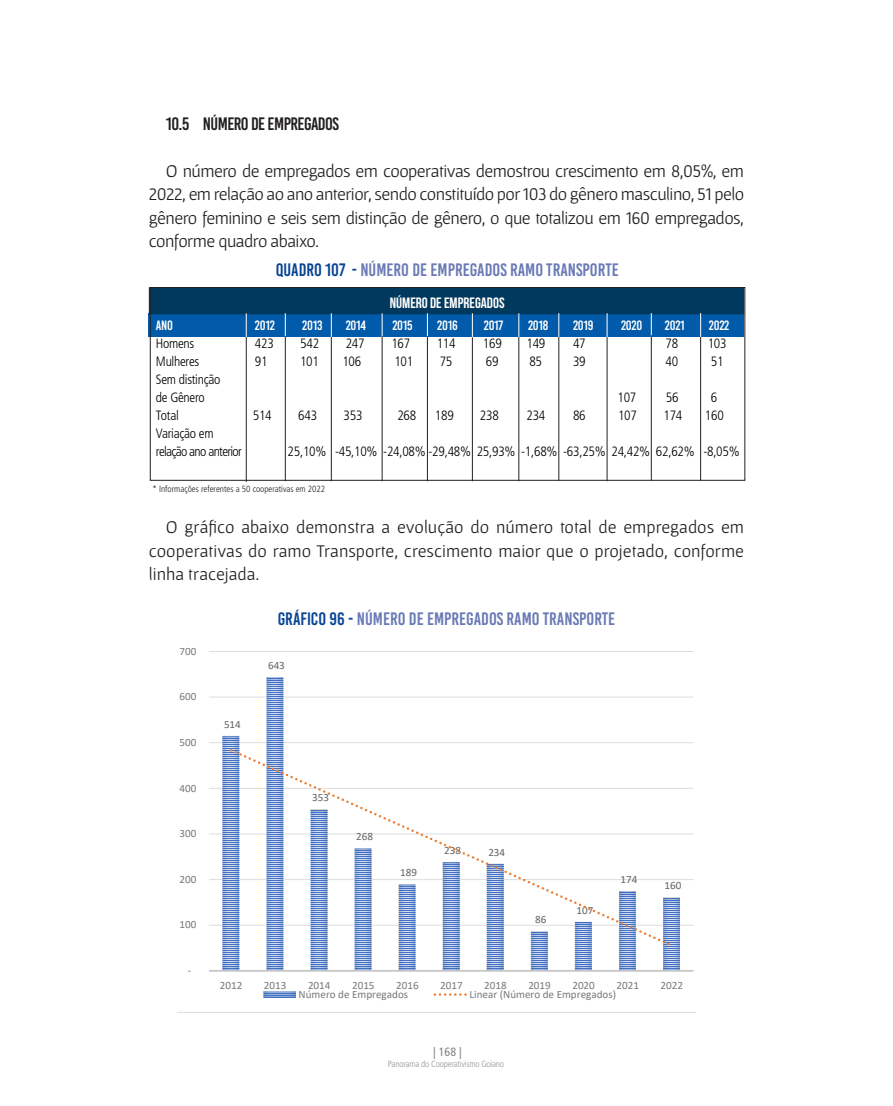
<style>
.page{position:relative;width:893px;height:1106px;background:#fff}
.page>*{position:absolute;margin:0;border:0;box-sizing:border-box;transform-origin:0 0}
.t1{font:18px/23.2px "Gafata";letter-spacing:-.025em;color:#231f20;text-align:justify}
.t2{font:18px "Bebas Kai";color:#6a7ab5}
.t3{font:18px "Bebas Kai";letter-spacing:-.03em;color:#231f20}
.t4{font:700 15px "Bebas Neue";color:#fff}
.t5{font:300 condensed 13.5px "Frutiger LT Std";letter-spacing:-.02em;color:#000001}
.t6{font:13.5px "Bebas Kai";letter-spacing:-.02em;color:#fff}
.t7{font:300 condensed 13.5px "Frutiger LT Std";letter-spacing:-.05em;color:#000001}
.t8{font:condensed 12px "Frutiger LT Std";color:#808285}
.t9{font:11.1px "Calibri";color:#76787b}
.t10{font:11.1px "Calibri";color:#636366}
.t11{font:300 condensed 9px "Frutiger LT Std";color:#231f20}
.t12{font:300 condensed 9px "Frutiger LT Std";letter-spacing:-.02em;color:#939598}
.s1{color:#094594}
</style>
<div class="page">
<div style="left:149px;top:313px;width:595px;height:24px;background:#015aaa"></div>
<div style="left:149px;top:287px;width:595px;height:27px;background:#00395d"></div>
<div style="left:150px;top:287px;width:595px;height:193px;border:1px solid #231f20"></div>
<svg style="left:285px;top:313px;width:1px;height:23px"></svg>
<hr style="left:285px;top:336px;width:1px;height:145px;background:#231f20">
<svg style="left:246px;top:313px;width:1px;height:24px"></svg>
<hr style="left:246px;top:337px;width:1px;height:145px;background:#231f20">
<svg style="left:331px;top:313px;width:1px;height:24px"></svg>
<hr style="left:331px;top:337px;width:1px;height:144px;background:#231f20">
<svg style="left:382px;top:313px;width:1px;height:23px"></svg>
<hr style="left:382px;top:336px;width:1px;height:145px;background:#231f20">
<svg style="left:472px;top:313px;width:1px;height:24px"></svg>
<hr style="left:472px;top:337px;width:1px;height:144px;background:#231f20">
<svg style="left:427px;top:313px;width:1px;height:23px"></svg>
<hr style="left:427px;top:336px;width:1px;height:145px;background:#231f20">
<svg style="left:518px;top:313px;width:1px;height:24px"></svg>
<hr style="left:518px;top:337px;width:1px;height:144px;background:#231f20">
<svg style="left:558px;top:313px;width:1px;height:24px"></svg>
<hr style="left:558px;top:337px;width:1px;height:143px;background:#231f20">
<svg style="left:607px;top:313px;width:1px;height:24px"></svg>
<hr style="left:607px;top:337px;width:1px;height:144px;background:#231f20">
<svg style="left:700px;top:313px;width:1px;height:24px"></svg>
<hr style="left:700px;top:337px;width:1px;height:143px;background:#231f20">
<svg style="left:651px;top:313px;width:1px;height:22px"></svg>
<hr style="left:651px;top:335px;width:1px;height:145px;background:#231f20">
<svg style="left:209px;top:651px;width:485px;height:347px"></svg>
<p class="t3" style="left:166px;top:115px;width:175px">10.5 NÚMERO DE EMPREGADOS</p>
<p class="t1" style="left:149px;top:159px;width:597px;text-indent:17px">O número de empregados em cooperativas demostrou crescimento em 8,05%, em 2022, em relação ao ano anterior, sendo constituído por 103 do gênero masculino, 51 pelo gênero feminino e seis sem distinção de gênero, o que totalizou em 160 empregados, conforme quadro abaixo.</p>
<p class="t2" style="left:276px;top:260px;width:344px"><span class="s1">QUADRO 107 -</span> NÚMERO DE EMPREGADOS RAMO TRANSPORTE</p>
<p class="t4" style="left:390px;top:294px;width:116px">NÚMERO DE EMPREGADOS</p>
<p class="t6" style="left:156px;top:318px;width:19px">ANO</p>
<p class="t6" style="left:255px;top:318px;width:21px">2012</p>
<p class="t6" style="left:302px;top:318px;width:22px">2013</p>
<p class="t6" style="left:346px;top:318px;width:22px">2014</p>
<p class="t6" style="left:392px;top:318px;width:22px">2015</p>
<p class="t6" style="left:437px;top:318px;width:22px">2016</p>
<p class="t6" style="left:484px;top:318px;width:21px">2017</p>
<p class="t6" style="left:528px;top:318px;width:22px">2018</p>
<p class="t6" style="left:573px;top:318px;width:22px">2019</p>
<p class="t6" style="left:621px;top:318px;width:23px">2020</p>
<p class="t6" style="left:665px;top:318px;width:21px">2021</p>
<p class="t6" style="left:709px;top:318px;width:22px">2022</p>
<p class="t5" style="left:156px;top:336px;width:40px">Homens</p>
<p class="t5" style="left:255px;top:336px;width:20px">423</p>
<p class="t5" style="left:300px;top:336px;width:20px">542</p>
<p class="t5" style="left:346px;top:336px;width:20px">247</p>
<p class="t5" style="left:391px;top:336px;width:20px">167</p>
<p class="t5" style="left:437px;top:336px;width:20px">114</p>
<p class="t5" style="left:483px;top:336px;width:20px">169</p>
<p class="t5" style="left:526px;top:336px;width:20px">149</p>
<p class="t5" style="left:573px;top:336px;width:14px">47</p>
<p class="t5" style="left:666px;top:336px;width:14px">78</p>
<p class="t5" style="left:708px;top:336px;width:20px">103</p>
<p class="t5" style="left:156px;top:354px;width:45px">Mulheres</p>
<p class="t5" style="left:255px;top:354px;width:14px">91</p>
<p class="t5" style="left:300px;top:354px;width:20px">101</p>
<p class="t5" style="left:342px;top:354px;width:20px">106</p>
<p class="t5" style="left:394px;top:354px;width:20px">101</p>
<p class="t5" style="left:440px;top:354px;width:14px">75</p>
<p class="t5" style="left:486px;top:354px;width:14px">69</p>
<p class="t5" style="left:529px;top:354px;width:14px">85</p>
<p class="t5" style="left:573px;top:354px;width:14px">39</p>
<p class="t5" style="left:666px;top:354px;width:14px">40</p>
<p class="t5" style="left:711px;top:354px;width:14px">51</p>
<p class="t5" style="left:156px;top:372px;width:66px">Sem distinção</p>
<p class="t5" style="left:156px;top:390px;width:50px">de Gênero</p>
<p class="t5" style="left:617px;top:390px;width:20px">107</p>
<p class="t5" style="left:666px;top:390px;width:14px">56</p>
<p class="t5" style="left:711px;top:390px;width:8px">6</p>
<p class="t5" style="left:156px;top:408px;width:24px">Total</p>
<p class="t5" style="left:253px;top:408px;width:20px">514</p>
<p class="t5" style="left:298px;top:408px;width:20px">643</p>
<p class="t5" style="left:344px;top:408px;width:20px">353</p>
<p class="t5" style="left:397px;top:408px;width:20px">268</p>
<p class="t5" style="left:435px;top:408px;width:20px">189</p>
<p class="t5" style="left:480px;top:408px;width:20px">238</p>
<p class="t5" style="left:526px;top:408px;width:20px">234</p>
<p class="t5" style="left:573px;top:408px;width:14px">86</p>
<p class="t5" style="left:618px;top:408px;width:20px">107</p>
<p class="t5" style="left:663px;top:408px;width:20px">174</p>
<p class="t5" style="left:705px;top:408px;width:20px">160</p>
<p class="t5" style="left:156px;top:426px;width:59px">Variação em</p>
<p class="t7" style="left:156px;top:444px;width:87px">relação ano anterior</p>
<p class="t5" style="left:288px;top:444px;width:454px">25,10% -45,10% -24,08% -29,48% 25,93% -1,68% -63,25% 24,42% 62,62% -8,05%</p>
<p class="t11" style="left:153px;top:484px;width:174px">* Informações referentes a 50 cooperativas em 2022</p>
<p class="t1" style="left:149px;top:515px;width:597px;text-indent:17px">O gráfico abaixo demonstra a evolução do número total de empregados em cooperativas do ramo Transporte, crescimento maior que o projetado, conforme linha tracejada.</p>
<p class="t2" style="left:278px;top:609px;width:339px"><span class="s1">GRÁFICO 96 -</span> NÚMERO DE EMPREGADOS RAMO TRANSPORTE</p>
<p class="t9" style="left:179px;top:643px;width:18px">700</p>
<p class="t9" style="left:179px;top:689px;width:18px">600</p>
<p class="t9" style="left:179px;top:734px;width:18px">500</p>
<p class="t9" style="left:179px;top:780px;width:18px">400</p>
<p class="t9" style="left:179px;top:825px;width:18px">300</p>
<p class="t9" style="left:179px;top:871px;width:18px">200</p>
<p class="t9" style="left:179px;top:917px;width:18px">100</p>
<p class="t9" style="left:188px;top:962px;width:5px">-</p>
<p class="t10" style="left:224px;top:716px;width:18px">514</p>
<p class="t10" style="left:268px;top:657px;width:18px">643</p>
<p class="t10" style="left:312px;top:790px;width:18px">353</p>
<p class="t10" style="left:356px;top:828px;width:18px">268</p>
<p class="t10" style="left:400px;top:864px;width:18px">189</p>
<p class="t10" style="left:444px;top:842px;width:18px">238</p>
<p class="t10" style="left:488px;top:844px;width:18px">234</p>
<p class="t10" style="left:535px;top:911px;width:13px">86</p>
<p class="t10" style="left:576px;top:902px;width:18px">107</p>
<p class="t10" style="left:620px;top:871px;width:18px">174</p>
<p class="t10" style="left:665px;top:878px;width:18px">160</p>
<p class="t9" style="left:220px;top:977px;width:24px">2012</p>
<p class="t9" style="left:264px;top:977px;width:24px">2013</p>
<p class="t9" style="left:308px;top:977px;width:24px">2014</p>
<p class="t9" style="left:352px;top:977px;width:24px">2015</p>
<p class="t9" style="left:396px;top:977px;width:24px">2016</p>
<p class="t9" style="left:440px;top:977px;width:24px">2017</p>
<p class="t9" style="left:484px;top:977px;width:24px">2018</p>
<p class="t9" style="left:528px;top:977px;width:24px">2019</p>
<p class="t9" style="left:572px;top:977px;width:24px">2020</p>
<p class="t9" style="left:616px;top:977px;width:24px">2021</p>
<p class="t9" style="left:660px;top:977px;width:24px">2022</p>
<p class="t9" style="left:299px;top:986px;width:111px">Número de Empregados</p>
<p class="t9" style="left:469px;top:986px;width:148px">Linear (Número de Empregados)</p>
<p class="t8" style="left:433px;top:1045px;width:30px">| 168 |</p>
<p class="t12" style="left:388px;top:1058px;width:118px">Panorama do Cooperativismo Goiano</p>
</div>
